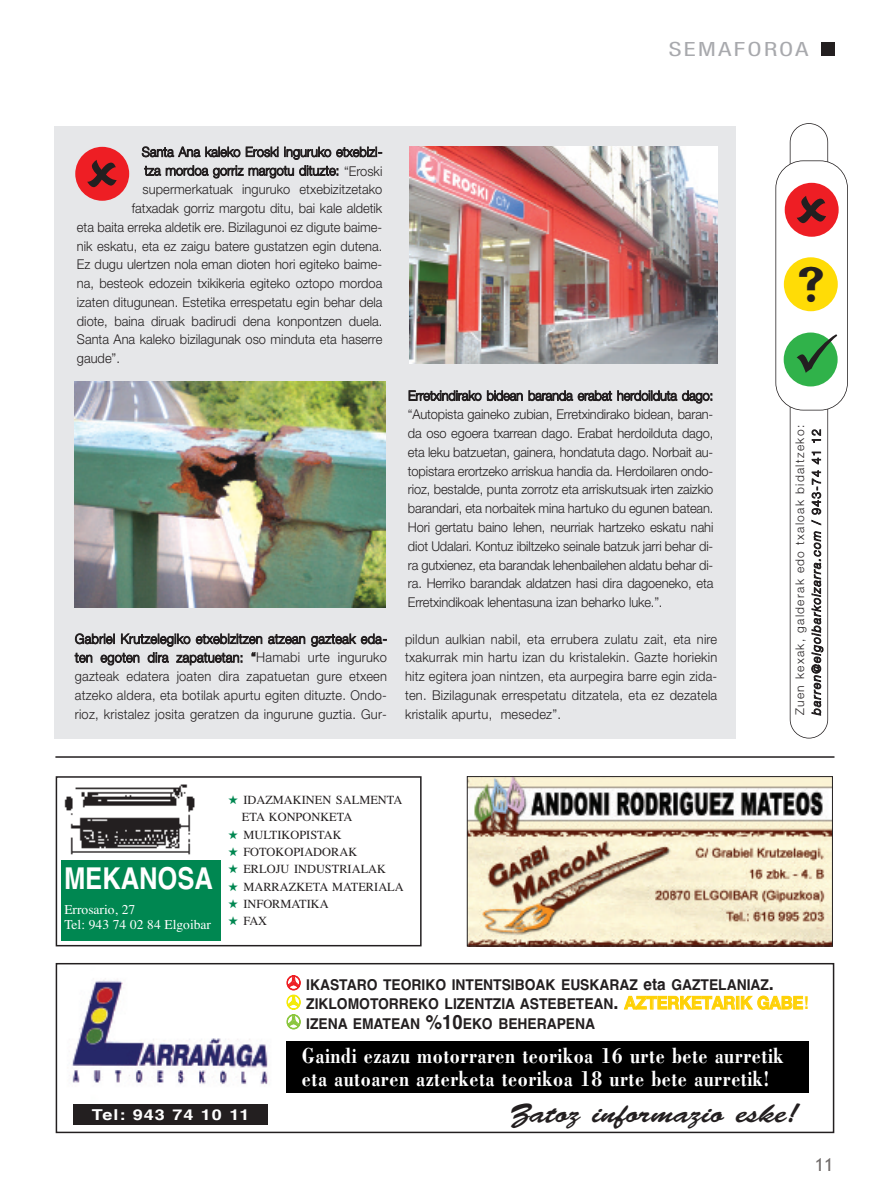
<style>
.page{position:relative;width:890px;height:1188px;background:#fff}
.page>*{position:absolute;margin:0;border:0;box-sizing:border-box;transform-origin:0 0}
.t1{font:700 30px "Helvetica";color:#fff;scale:.85 1}
.t2{font:27px "Brush Script";color:#231f20;scale:1.2 1}
.t3{font:700 22.5px/22.5px "Bodoni";letter-spacing:.03em;color:#fff;scale:.8 1}
.t4{font:21px "NH57";letter-spacing:.09em;color:#a8a9ad;scale:1.3 1}
.t5{font:18px "Trebuchet MS";color:#716c6b}
.t6{font:700 15px "Helvetica";letter-spacing:.055em;color:#fff;scale:1.2 1}
.t7{font:700 14.85px/19.5px "Helvetica";color:#231f20;scale:.93 1}
.t8{font:300 13.5px/18.8px "Helvetica Neue";color:#231f20;text-align:justify;scale:.95 1}
.t9{font:13.5px/15px "Times";color:#fff}
.t10{font:12.3px/17.2px "Times";color:#231f20}
.t11{font:300 12px/16.4px "Helvetica Neue";letter-spacing:.11em;color:#231f20}
.s1{color:#008751}
.s2{font-style:italic}
.s3{color:#ee1e24}
.s4{font-size:16.5px}
.s5{font-size:19.8px}
.s6{color:#f4eb0a}
.s7{font-family:"Helvetica Neue";font-size:17.85px;color:#fed105}
.s8{font-size:17.85px;color:#fed105}
.s9{color:#8bc63e}
</style>
<div class="page">
<img style="left:54px;top:42px;width:794px;height:1092px">
<svg style="left:87px;top:160px;width:30px;height:27px"></svg>
<svg style="left:789px;top:123px;width:48px;height:615px"></svg>
<p class="t8" style="left:142px;top:144px;width:255px">Santa Ana kaleko Eroski inguruko etxebizi-</p>
<p class="t8" style="left:144px;top:162px;width:252px">tza mordoa gorriz margotu dituzte: “Eroski</p>
<p class="t8" style="left:143px;top:181px;width:254px">supermerkatuak inguruko etxebizitzetako</p>
<p class="t8" style="left:132px;top:200px;width:265px">fatxadak gorriz margotu ditu, bai kale aldetik</p>
<p class="t8" style="left:77px;top:219px;width:323px">eta baita erreka aldetik ere. Bizilagunoi ez digute baime-</p>
<p class="t8" style="left:77px;top:237px;width:323px">nik eskatu, eta ez zaigu batere gustatzen egin dutena.</p>
<p class="t8" style="left:77px;top:256px;width:323px">Ez dugu ulertzen nola eman dioten hori egiteko baime-</p>
<p class="t8" style="left:77px;top:275px;width:323px">na, besteok edozein txikikeria egiteko oztopo mordoa</p>
<p class="t8" style="left:77px;top:294px;width:323px">izaten ditugunean. Estetika errespetatu egin behar dela</p>
<p class="t8" style="left:77px;top:312px;width:323px">diote, baina diruak badirudi dena konpontzen duela.</p>
<p class="t8" style="left:77px;top:331px;width:323px">Santa Ana kaleko bizilagunak oso minduta eta haserre</p>
<p class="t8" style="left:77px;top:350px;width:47px">gaude”.</p>
<h3 class="t4" style="left:668px;top:42px;width:109px">SEMAFOROA</h3>
<p class="t8" style="left:408px;top:387px;width:323px">Erretxindirako bidean baranda erabat herdoilduta dago: “Autopista gaineko zubian, Erretxindirako bidean, baran&shy;da oso egoera txarrean dago. Erabat herdoilduta dago, eta leku batzuetan, gainera, hondatuta dago. Norbait au&shy;topistara erortzeko arriskua handia da. Herdoilaren ondo&shy;rioz, bestalde, punta zorrotz eta arriskutsuak irten zaizkio barandari, eta norbaitek mina hartuko du egunen batean.<br>Hori gertatu baino lehen, neurriak hartzeko eskatu nahi diot Udalari. Kontuz ibiltzeko seinale batzuk jarri behar di&shy;ra gutxienez, eta barandak lehenbailehen aldatu behar di&shy;ra. Herriko barandak aldatzen hasi dira dagoeneko, eta Erretxindikoak lehentasuna izan beharko luke.”.</p>
<p class="t8" style="left:75px;top:630px;width:330px">Gabriel Krutzelegiko etxebizitzen atzean gazteak eda&shy;ten egoten dira zapatuetan: “Hamabi urte inguruko gazteak edatera joaten dira zapatuetan gure etxeen atzeko aldera, eta botilak apurtu egiten dituzte. Ondo&shy;rioz, kristalez josita geratzen da ingurune guztia. Gur-</p>
<p class="t8" style="left:405px;top:630px;width:330px">pildun aulkian nabil, eta errubera zulatu zait, eta nire txakurrak min hartu izan du kristalekin. Gazte horiekin hitz egitera joan nintzen, eta aurpegira barre egin zida&shy;ten. Bizilagunak errespetatu ditzatela, eta ez dezatela kristalik apurtu, mesedez”.</p>
<h1 class="t1" style="left:64px;top:860px;width:176px">MEKANOSA</h1>
<p class="t9" style="left:64px;top:901px;width:148px">Errosario, 27<br>Tel: 943 74 02 84 Elgoibar</p>
<p class="t10" style="left:242px;top:791px;width:162px;text-indent:-14px"><span class="s1">★</span> IDAZMAKINEN SALMENTA<br>ETA KONPONKETA</p>
<p class="t10" style="left:228px;top:825px;width:115px"><span class="s1">★</span> MULTIKOPISTAK</p>
<p class="t10" style="left:228px;top:842px;width:130px"><span class="s1">★</span> FOTOKOPIADORAK</p>
<p class="t10" style="left:228px;top:860px;width:159px"><span class="s1">★</span> ERLOJU INDUSTRIALAK</p>
<p class="t10" style="left:228px;top:877px;width:177px"><span class="s1">★</span> MARRAZKETA MATERIALA</p>
<p class="t10" style="left:228px;top:894px;width:102px"><span class="s1">★</span> INFORMATIKA</p>
<p class="t10" style="left:228px;top:911px;width:40px"><span class="s1">★</span> FAX</p>
<p class="t11" style="left:792px;top:715px;width:292px;rotate:-90deg">Zuen kexak, galderak edo txaloak bidaltzeko: <span class="s2">barren@elgoibarkoizarra.com</span> / 943-74 41 12</p>
<p class="t7" style="left:286px;top:974px;width:563px"><span class="s3">✇</span> IKASTARO TEORIKO INTENTSIBOAK EUSKARAZ <span class="s4">eta</span> GAZTELANIAZ<span class="s5">.<br></span><span class="s6">✇</span> ZIKLOMOTORREKO LIZENTZIA ASTEBETEAN<span class="s5">.</span> <span class="s7">AZTERKETARIK GABE</span><span class="s8">! </span><span class="s9">✇</span> IZENA EMATEAN <span class="s5">%10</span>EKO BEHERAPENA</p>
<h3 class="t3" style="left:302px;top:1043px;width:603px">Gaindi ezazu motorraren teorikoa 16 urte bete aurretik eta autoaren azterketa teorikoa 18 urte bete aurretik!</h3>
<p class="t6" style="left:92px;top:1105px;width:133px">Tel: 943 74 10 11</p>
<h2 class="t2" style="left:509px;top:1102px;width:243px">Zatoz informazio eske!</h2>
<h3 class="t5" style="left:814px;top:1153px;width:20px">11</h3>
</div>
